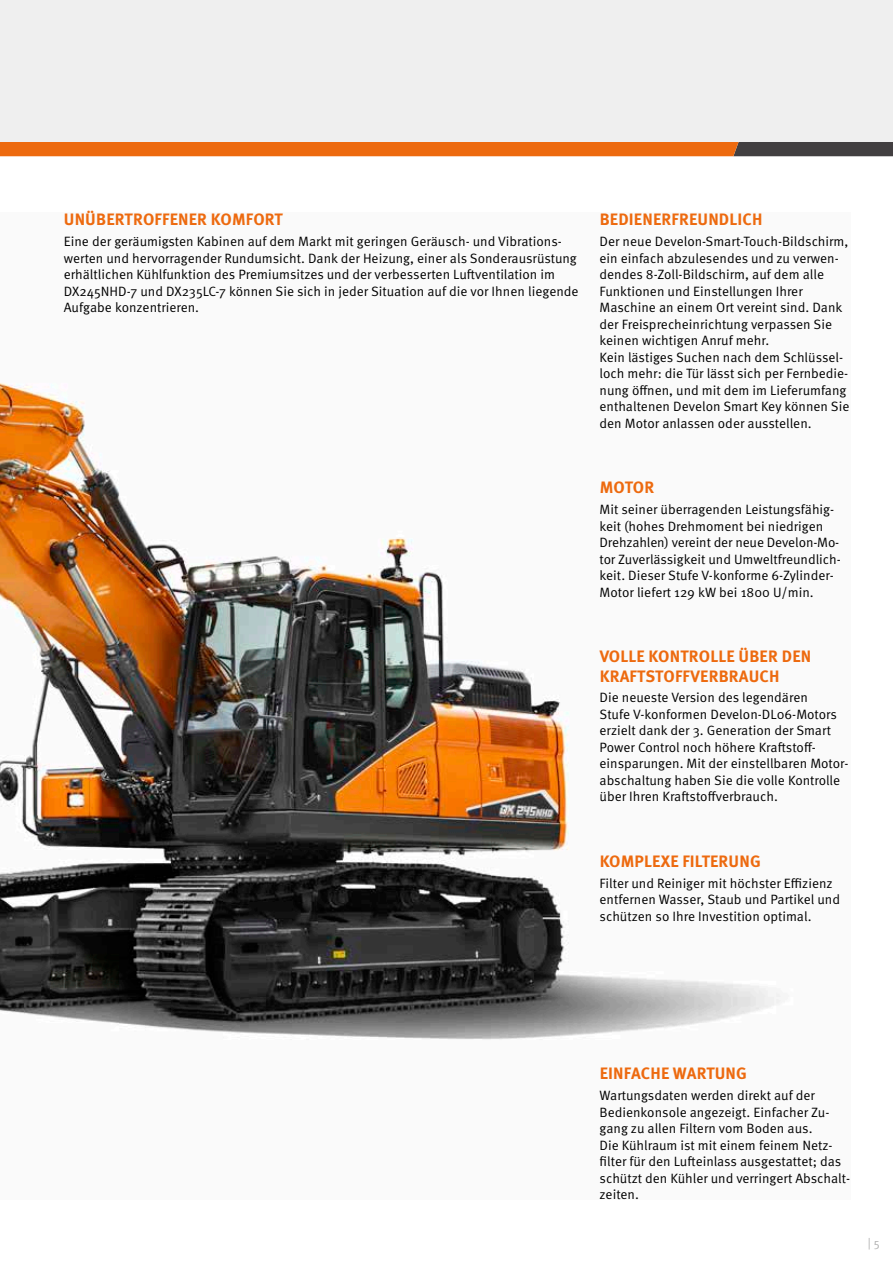
<style>
.page{position:relative;width:893px;height:1263px;background:#fff}
.page>*{position:absolute;margin:0;border:0;box-sizing:border-box;transform-origin:0 0}
.t1{font:700 16.5px/19.5px "Meta Pro";letter-spacing:.01em;color:#ed6a0f}
.t2{font:13.5px/16.5px "Meta Pro Norm";color:#000}
.t3{font:12px "Meta Pro Norm";color:#b2b2b2}
</style>
<div class="page">
<img style="left:0;top:382px;width:781px;height:658px">
<svg style="left:0;top:141px;width:893px;height:15px"></svg>
<div style="left:0;top:0;width:893px;height:141px;background:#efefef"></div>
<p class="t1" style="left:64px;top:209px;width:220px">UNÜBERTROFFENER KOMFORT</p>
<p class="t2" style="left:64px;top:232px;width:516px">Eine der geräumigsten Kabinen auf dem Markt mit geringen Geräusch- und Vibrations&shy;werten und hervorragender Rundumsicht. Dank der Heizung, einer als Sonderausrüstung erhältlichen Kühlfunktion des Premiumsitzes und der verbesserten Luftventilation im DX245NHD-7 und DX235LC-7 können Sie sich in jeder Situation auf die vor Ihnen liegende Aufgabe konzentrieren.</p>
<p class="t1" style="left:600px;top:209px;width:164px">BEDIENERFREUNDLICH</p>
<p class="t2" style="left:600px;top:232px;width:251px">Der neue Develon-Smart-Touch-Bildschirm, ein einfach abzulesendes und zu verwen&shy;dendes 8-Zoll-Bildschirm, auf dem alle Funktionen und Einstellungen Ihrer Maschine an einem Ort vereint sind. Dank der Freisprecheinrichtung verpassen Sie keinen wichtigen Anruf mehr.<br>Kein lästiges Suchen nach dem Schlüssel&shy;loch mehr: die Tür lässt sich per Fernbedie&shy;nung öffnen, und mit dem im Lieferumfang enthaltenen Develon Smart Key können Sie den Motor anlassen oder ausstellen.</p>
<p class="t1" style="left:600px;top:477px;width:56px">MOTOR</p>
<p class="t2" style="left:600px;top:500px;width:243px">Mit seiner überragenden Leistungsfähig&shy;keit (hohes Drehmoment bei niedrigen Drehzahlen) vereint der neue Develon-Mo&shy;tor Zuverlässigkeit und Umweltfreundlich&shy;keit. Dieser Stufe V-konforme 6-Zylinder-Motor liefert 129 kW bei 1800 U/min.</p>
<p class="t1" style="left:600px;top:646px;width:213px">VOLLE KONTROLLE ÜBER DEN<br>KRAFTSTOFFVERBRAUCH</p>
<p class="t2" style="left:600px;top:688px;width:249px">Die neueste Version des legendären<br>Stufe V-konformen Develon-DL06-Motors erzielt dank der 3. Generation der Smart Power Control noch höhere Kraftstoff&shy;einsparungen. Mit der einstellbaren Motor&shy;abschaltung haben Sie die volle Kontrolle über Ihren Kraftstoffverbrauch.</p>
<p class="t1" style="left:600px;top:850px;width:163px">KOMPLEXE FILTERUNG</p>
<p class="t2" style="left:600px;top:874px;width:242px">Filter und Reiniger mit höchster Effizienz entfernen Wasser, Staub und Partikel und schützen so Ihre Investition optimal.</p>
<p class="t1" style="left:600px;top:1063px;width:149px">EINFACHE WARTUNG</p>
<p class="t2" style="left:600px;top:1086px;width:252px">Wartungsdaten werden direkt auf der Bedienkonsole angezeigt. Einfacher Zu&shy;gang zu allen Filtern vom Boden aus.<br>Die Kühlraum ist mit einem feinem Netz&shy;filter für den Lufteinlass ausgestattet; das schützt den Kühler und verringert Abschalt&shy;zeiten.</p>
<p class="t3" style="left:868px;top:1233px;width:13px">| 5</p>
</div>
